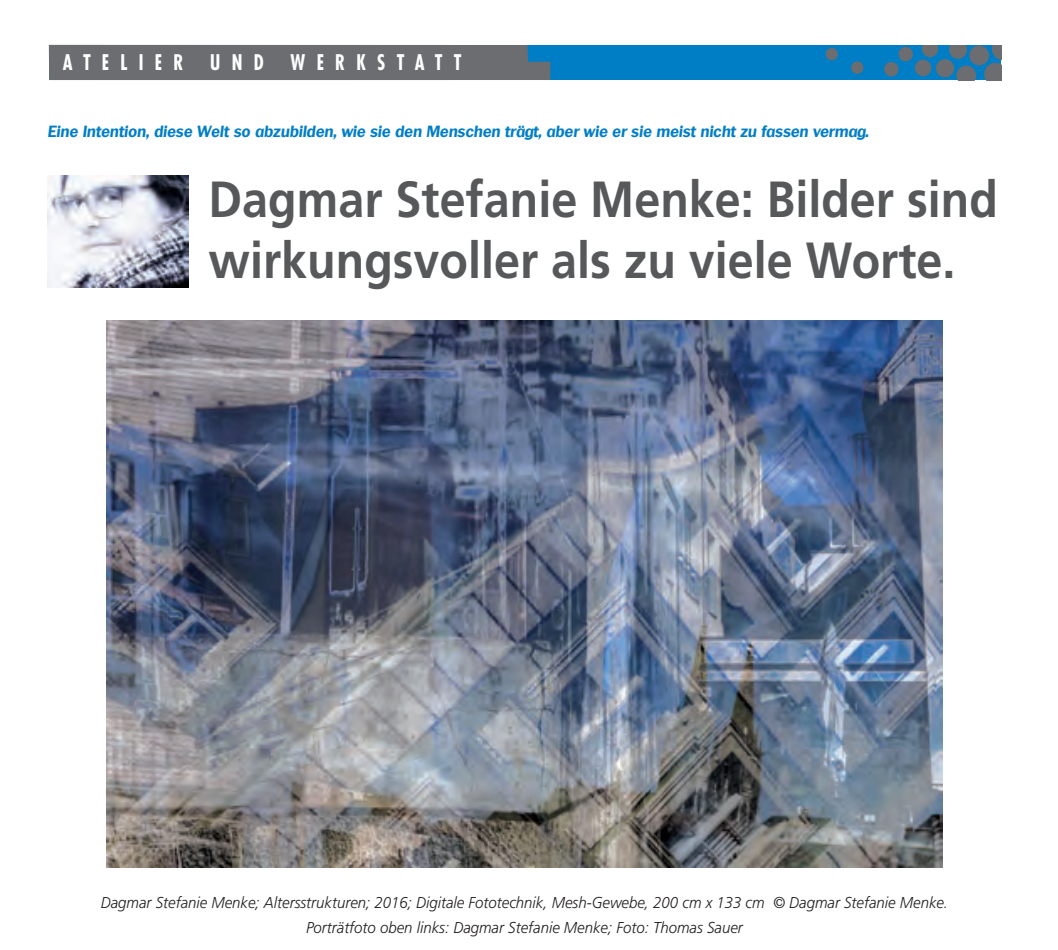
<style>
.page{position:relative;width:1058px;height:950px;background:#fff}
.page>*{position:absolute;margin:0;border:0;box-sizing:border-box;transform-origin:0 0}
.t1{font:700 50.75px/60.9px "Frutiger";color:#57585a;scale:.92 1}
.t2{font:700 condensed 21px "Futura";letter-spacing:.6em;color:#fff;scale:.89 1}
.t3{font:italic 300 15.75px/24.5px "Frutiger";color:#231f20;text-align:center;scale:.95 1}
.t4{font:italic 700 15.75px "Futon";color:#007ec5}
</style>
<div class="page">
<div style="left:49px;top:45px;width:951px;height:35px;background:#007ec5"></div>
<div style="left:969px;top:46px;width:19px;height:19px;background:#6c6d70;border-radius:50%"></div>
<div style="left:969px;top:46px;width:19px;height:19px;border:1px solid #6c6d70;border-radius:50%"></div>
<svg style="left:956px;top:66px;width:19px;height:14px"></svg>
<svg style="left:984px;top:45px;width:16px;height:35px"></svg>
<svg style="left:949px;top:45px;width:17px;height:14px"></svg>
<div style="left:936px;top:60px;width:17px;height:17px;background:#6c6d70;border-radius:50%"></div>
<div style="left:936px;top:59px;width:17px;height:18px;border:1px solid #6c6d70;border-radius:50%"></div>
<svg style="left:921px;top:45px;width:16px;height:12px"></svg>
<div style="left:915px;top:60px;width:15px;height:16px;background:#6c6d70;border-radius:50%"></div>
<div style="left:914px;top:60px;width:16px;height:16px;border:1px solid #6c6d70;border-radius:50%"></div>
<div style="left:898px;top:47px;width:14px;height:14px;background:#6c6d70;border-radius:50%"></div>
<div style="left:898px;top:47px;width:14px;height:14px;border:1px solid #6c6d70;border-radius:50%"></div>
<div style="left:884px;top:62px;width:13px;height:14px;background:#6c6d70;border-radius:50%"></div>
<div style="left:884px;top:62px;width:14px;height:14px;border:1px solid #6c6d70;border-radius:50%"></div>
<div style="left:826px;top:48px;width:11px;height:12px;background:#6c6d70;border-radius:50%"></div>
<div style="left:825px;top:48px;width:12px;height:12px;border:1px solid #6c6d70;border-radius:50%"></div>
<div style="left:851px;top:62px;width:11px;height:11px;background:#6c6d70;border-radius:50%"></div>
<div style="left:851px;top:62px;width:11px;height:12px;border:1px solid #6c6d70;border-radius:50%"></div>
<div style="left:49px;top:45px;width:501px;height:35px;background:#6c6d70"></div>
<img style="left:106px;top:320px;width:836px;height:547px">
<img style="left:48px;top:175px;width:141px;height:112px">
<h2 class="t2" style="left:63px;top:49px;width:137px">ATELIER</h2>
<h2 class="t2" style="left:210px;top:49px;width:61px">UND</h2>
<h2 class="t2" style="left:290px;top:49px;width:193px">WERKSTATT</h2>
<p class="t4" style="left:47px;top:122px;width:822px">Eine Intention, diese Welt so abzubilden, wie sie den Menschen trägt, aber wie er sie meist nicht zu fassen vermag.</p>
<h1 class="t1" style="left:208px;top:169px;width:859px">Dagmar Stefanie Menke: Bilder sind wirkungsvoller als zu viele Worte.</h1>
<p class="t3" style="left:101px;top:890px;width:893px">Dagmar Stefanie Menke; Altersstrukturen; 2016; Digitale Fototechnik, Mesh-Gewebe, 200 cm x 133 cm © Dagmar Stefanie Menke.<br>Porträtfoto oben links: Dagmar Stefanie Menke; Foto: Thomas Sauer</p>
</div>
